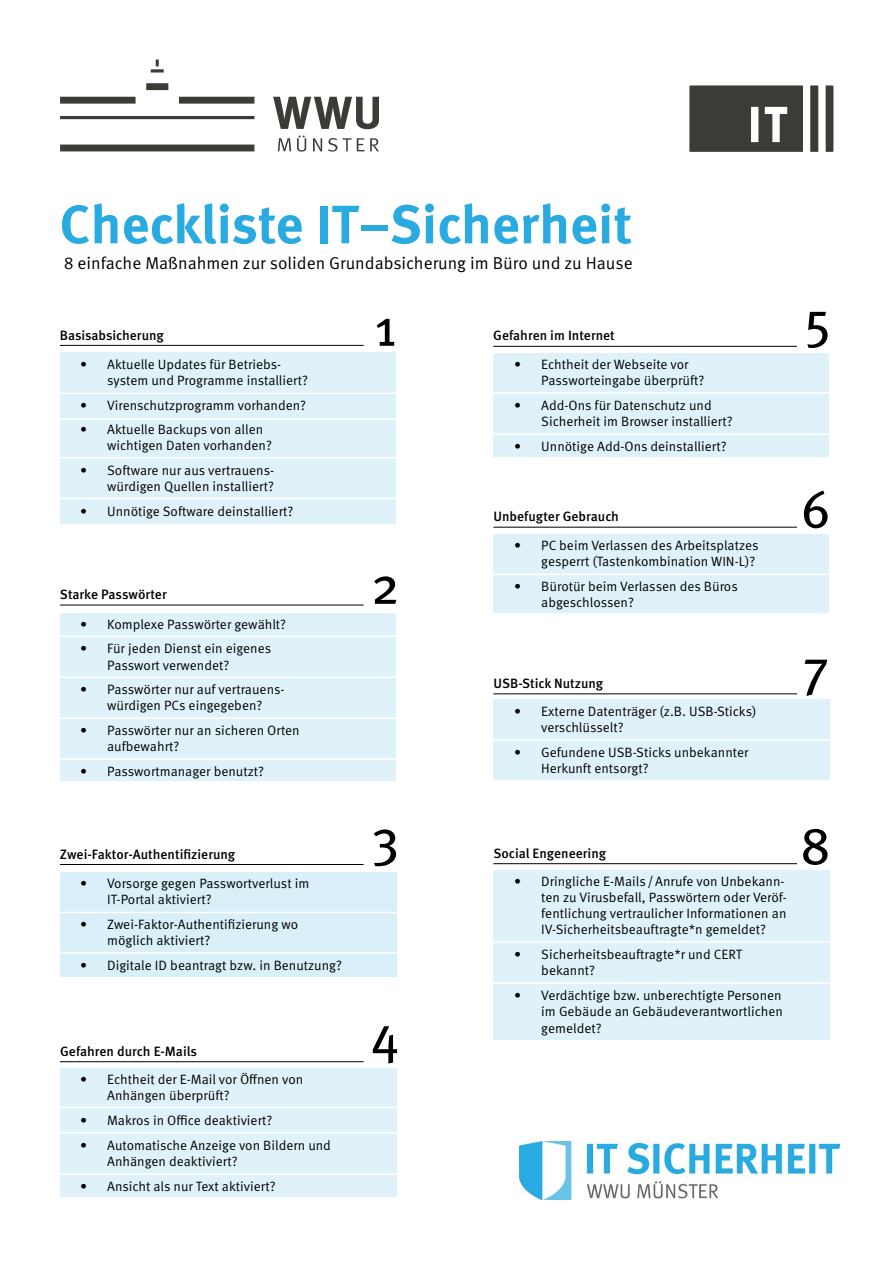
<style>
.page{position:relative;width:893px;height:1263px;background:#fff}
.page>*{position:absolute;margin:0;border:0;box-sizing:border-box;transform-origin:0 0}
.t1{font:700 54px "Meta OT";color:#29abe2}
.t2{font:52.5px "Meta OT";color:#000}
.t3{font:17.25px "Meta OT";color:#000}
.t4{font:13.5px/16.2px "Meta OT";color:#000}
.t5{font:500 13.5px "Meta OT";color:#000}
</style>
<div class="page">
<img style="left:520px;top:1142px;width:319px;height:57px">
<div style="left:60px;top:352px;width:336px;height:172px;background:#dff2fa"></div>
<hr style="left:60px;top:345px;width:304px;height:1px;background:#000">
<hr style="left:60px;top:393px;width:337px;height:1px;background:#fff">
<hr style="left:60px;top:418px;width:337px;height:2px;background:#fff">
<hr style="left:60px;top:457px;width:337px;height:1px;background:#fff">
<hr style="left:60px;top:498px;width:337px;height:1px;background:#fff">
<div style="left:60px;top:613px;width:336px;height:168px;background:#dff2fa"></div>
<hr style="left:60px;top:605px;width:304px;height:1px;background:#000">
<hr style="left:60px;top:635px;width:337px;height:2px;background:#fff">
<hr style="left:60px;top:676px;width:337px;height:2px;background:#fff">
<hr style="left:60px;top:717px;width:337px;height:2px;background:#fff">
<hr style="left:60px;top:758px;width:337px;height:2px;background:#fff">
<div style="left:60px;top:872px;width:337px;height:105px;background:#d9f0f8"></div>
<hr style="left:60px;top:864px;width:304px;height:1px;background:#000">
<hr style="left:53px;top:912px;width:362px;height:1px;background:#fff">
<hr style="left:53px;top:952px;width:362px;height:2px;background:#fff">
<div style="left:493px;top:353px;width:336px;height:104px;background:#dff2fa"></div>
<hr style="left:493px;top:346px;width:304px;height:1px;background:#000">
<hr style="left:493px;top:392px;width:337px;height:2px;background:#fff">
<hr style="left:493px;top:433px;width:337px;height:2px;background:#fff">
<div style="left:493px;top:534px;width:336px;height:79px;background:#dff2fa"></div>
<hr style="left:493px;top:527px;width:304px;height:1px;background:#000">
<hr style="left:493px;top:574px;width:337px;height:1px;background:#fff">
<div style="left:493px;top:870px;width:337px;height:170px;background:#dff2fa"></div>
<hr style="left:493px;top:863px;width:304px;height:1px;background:#000">
<hr style="left:482px;top:941px;width:362px;height:2px;background:#fff">
<hr style="left:482px;top:982px;width:362px;height:2px;background:#fff">
<svg style="left:60px;top:60px;width:319px;height:92px"></svg>
<svg style="left:689px;top:86px;width:144px;height:66px"></svg>
<div style="left:493px;top:700px;width:337px;height:80px;background:#dff2fa"></div>
<hr style="left:493px;top:693px;width:304px;height:1px;background:#000">
<hr style="left:493px;top:739px;width:362px;height:2px;background:#fff">
<div style="left:60px;top:1068px;width:337px;height:129px;background:#dff2fa"></div>
<hr style="left:60px;top:1061px;width:304px;height:1px;background:#000">
<hr style="left:53px;top:1106px;width:362px;height:2px;background:#fff">
<hr style="left:53px;top:1132px;width:362px;height:1px;background:#fff">
<hr style="left:53px;top:1173px;width:362px;height:2px;background:#fff">
<h1 class="t1" style="left:60px;top:190px;width:574px">Checkliste IT–Sicherheit</h1>
<p class="t3" style="left:64px;top:253px;width:570px">8 einfache Maßnahmen zur soliden Grundabsicherung im Büro und zu Hause</p>
<p class="t5" style="left:60px;top:326px;width:105px">Basisabsicherung</p>
<h2 class="t2" style="left:374px;top:295px;width:24px">1</h2>
<p class="t4" style="left:107px;top:356px;width:202px;text-indent:-27px">• Aktuelle Updates für Betriebs&shy;system und Programme installiert?</p>
<p class="t4" style="left:80px;top:397px;width:228px">• Virenschutzprogramm vorhanden?</p>
<p class="t4" style="left:107px;top:422px;width:166px;text-indent:-27px">• Aktuelle Backups von allen wichtigen Daten vorhanden?</p>
<p class="t4" style="left:80px;top:462px;width:196px;text-align:right">• Software nur aus vertrauens&shy;würdigen Quellen installiert?</p>
<p class="t4" style="left:80px;top:503px;width:215px">• Unnötige Software deinstalliert?</p>
<p class="t5" style="left:60px;top:586px;width:108px">Starke Passwörter</p>
<p class="t4" style="left:80px;top:616px;width:208px">• Komplexe Passwörter gewählt?</p>
<p class="t4" style="left:107px;top:641px;width:166px;text-indent:-27px">• Für jeden Dienst ein eigenes<br>Passwort verwendet?</p>
<p class="t4" style="left:80px;top:682px;width:206px;text-align:center">• Passwörter nur auf vertrauens&shy;würdigen PCs eingegeben?</p>
<p class="t4" style="left:107px;top:722px;width:194px;text-indent:-27px">• Passwörter nur an sicheren Orten aufbewahrt?</p>
<p class="t4" style="left:80px;top:763px;width:185px">• Passwortmanager benutzt?</p>
<h2 class="t2" style="left:371px;top:553px;width:31px">2</h2>
<p class="t5" style="left:493px;top:327px;width:123px">Gefahren im Internet</p>
<p class="t4" style="left:541px;top:356px;width:165px;text-indent:-27px">• Echtheit der Webseite vor<br>Passworteingabe überprüft?</p>
<p class="t4" style="left:541px;top:397px;width:193px;text-indent:-27px">• Add-Ons für Datenschutz und<br>Sicherheit im Browser installiert?</p>
<p class="t4" style="left:514px;top:438px;width:214px">• Unnötige Add-Ons deinstalliert?</p>
<p class="t5" style="left:493px;top:508px;width:127px">Unbefugter Gebrauch</p>
<p class="t4" style="left:514px;top:538px;width:246px;text-align:right">• PC beim Verlassen des Arbeitsplatzes gesperrt (Tastenkombination WIN-L)?</p>
<p class="t4" style="left:541px;top:579px;width:198px;text-indent:-27px">• Bürotür beim Verlassen des Büros abgeschlossen?</p>
<p class="t5" style="left:493px;top:675px;width:111px">USB-Stick Nutzung</p>
<p class="t4" style="left:541px;top:703px;width:217px;text-indent:-27px">• Externe Datenträger (z.B. USB-Sticks) verschlüsselt?</p>
<p class="t4" style="left:541px;top:744px;width:209px;text-indent:-27px">• Gefundene USB-Sticks unbekannter<br>Herkunft entsorgt?</p>
<h2 class="t2" style="left:804px;top:287px;width:28px">5</h2>
<h2 class="t2" style="left:801px;top:477px;width:32px">6</h2>
<h2 class="t2" style="left:803px;top:635px;width:27px">7</h2>
<p class="t5" style="left:60px;top:846px;width:177px">Zwei-Faktor-Authentifizierung</p>
<p class="t4" style="left:107px;top:875px;width:204px;text-indent:-27px">• Vorsorge gegen Passwortverlust im<br>IT-Portal aktiviert?</p>
<p class="t4" style="left:107px;top:916px;width:193px;text-indent:-27px">• Zwei-Faktor-Authentifizierung wo möglich aktiviert?</p>
<p class="t4" style="left:80px;top:957px;width:263px">• Digitale ID beantragt bzw. in Benutzung?</p>
<p class="t5" style="left:60px;top:1043px;width:138px">Gefahren durch E-Mails</p>
<p class="t4" style="left:107px;top:1071px;width:198px;text-indent:-27px">• Echtheit der E-Mail vor Öffnen von<br>Anhängen überprüft?</p>
<p class="t4" style="left:80px;top:1112px;width:194px">• Makros in Office deaktiviert?</p>
<p class="t4" style="left:107px;top:1137px;width:225px;text-indent:-27px">• Automatische Anzeige von Bildern und<br>Anhängen deaktiviert?</p>
<p class="t4" style="left:80px;top:1178px;width:197px">• Ansicht als nur Text aktiviert?</p>
<h2 class="t2" style="left:372px;top:806px;width:29px">3</h2>
<h2 class="t2" style="left:371px;top:1003px;width:31px">4</h2>
<p class="t5" style="left:493px;top:845px;width:114px">Social Engeneering</p>
<p class="t4" style="left:541px;top:873px;width:247px;text-indent:-27px">• Dringliche E-Mails/Anrufe von Unbekann&shy;ten zu Virusbefall, Passwörtern oder Veröf&shy;fentlichung vertraulicher Informationen an IV-Sicherheitsbeauftragte*n gemeldet?</p>
<p class="t4" style="left:541px;top:946px;width:202px;text-indent:-27px">• Sicherheitsbeauftragte*r und CERT bekannt?</p>
<p class="t4" style="left:541px;top:987px;width:243px;text-align:justify;text-indent:-27px">• Verdächtige bzw. unberechtigte Personen im Gebäude an Gebäudeverantwortlichen gemeldet?</p>
<h2 class="t2" style="left:800px;top:813px;width:32px">8</h2>
</div>
